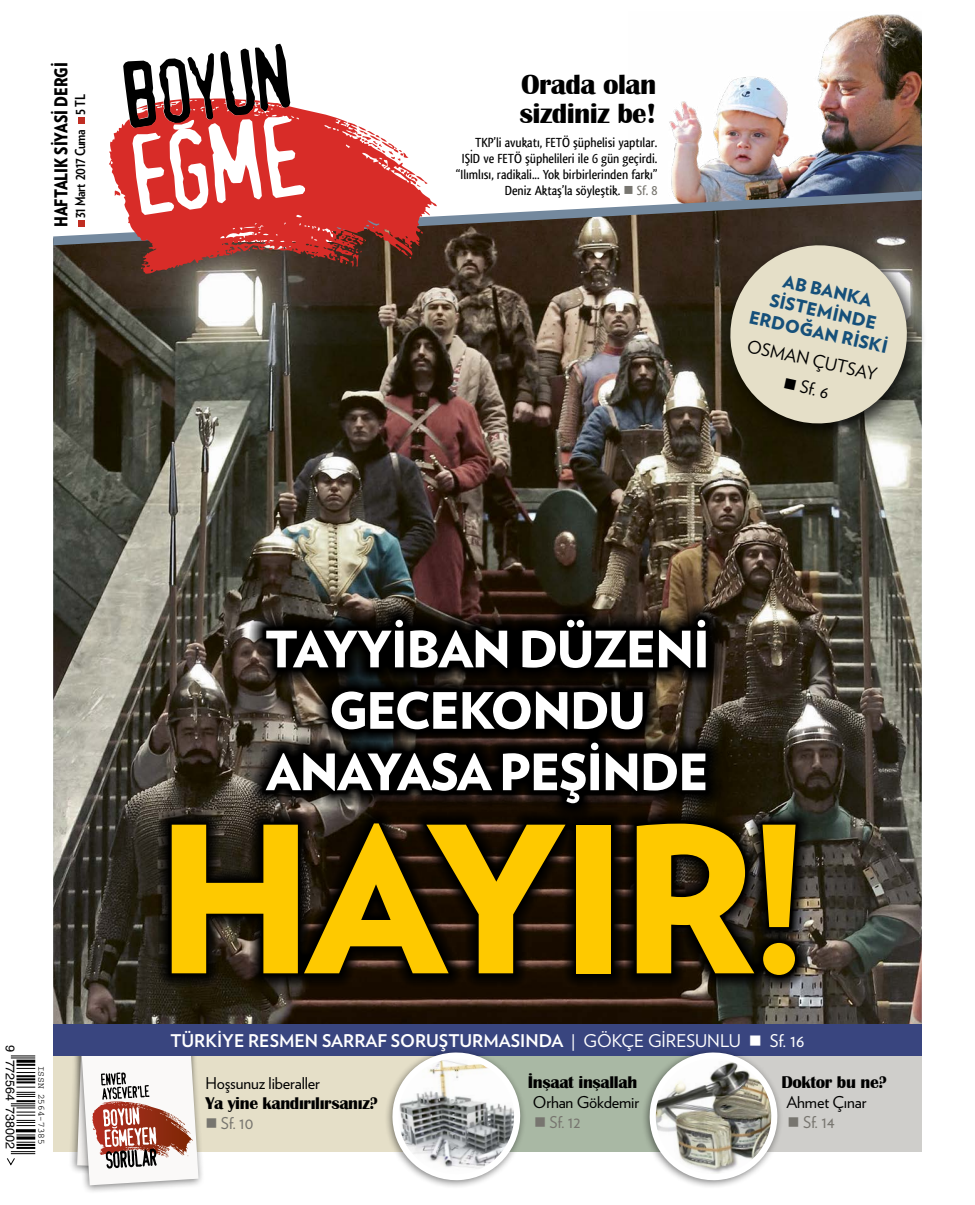
<style>
.page{position:relative;width:975px;height:1205px;background:#fff}
.page>*{position:absolute;margin:0;border:0;box-sizing:border-box;transform-origin:0 0}
.t1{font:900 202.75px "Verlag";letter-spacing:-.04em;color:#fec900}
.t2{font:900 50px/61.4px "Verlag";letter-spacing:-.03em;color:#fff;text-align:center}
.t3{font:28.75px/28.8px "Britannic Bold T.";letter-spacing:-.02em;color:#000}
.t4{font:900 17.75px "Verlag Condensed";color:#000}
.t5{font:700 17.5px "Verlag";color:#fff}
.t6{font:17.5px "Britannic Bold T.";letter-spacing:-.02em;color:#000}
.t7{font:900 17.5px/21.2px "Verlag";color:#16507a;text-align:center}
.t8{font:17.5px "Verlag";color:#000}
.t9{font:16.25px "Verlag";letter-spacing:-.01em;color:#000}
.t10{font:16.25px "Verlag";letter-spacing:-.01em;color:#77756f}
.t11{font:500 13.75px/16.2px "Qlassik";color:#000;text-align:right}
.t12{font:700 13.75px "Verlag Condensed";letter-spacing:-.02em;color:#000}
.t13{font:12.5px "Helvetica";color:#000}
.t14{font:9.38px "Courier";color:#000}
.s1{color:#77756f}
.s2{font-weight:400}
</style>
<div class="page">
<svg style="left:11px;top:1055px;width:24px;height:3px"></svg>
<svg style="left:16px;top:1059px;width:19px;height:4px"></svg>
<svg style="left:11px;top:1064px;width:24px;height:62px"></svg>
<hr style="left:16px;top:1129px;width:20px;height:3px;background:#000">
<svg style="left:16px;top:1134px;width:19px;height:1px"></svg>
<hr style="left:16px;top:1136px;width:19px;height:3px;background:#000">
<svg style="left:7px;top:1142px;width:28px;height:24px"></svg>
<img style="left:828px;top:14px;width:93px;height:30px">
<div style="left:406px;top:1051px;width:288px;height:101px;background:#a9b8a4"></div>
<div style="left:705px;top:1051px;width:216px;height:101px;background:#cfcecb"></div>
<div style="left:53px;top:1051px;width:403px;height:101px;background:#e5dfc8"></div>
<img style="left:53px;top:432px;width:868px;height:592px">
<div style="left:68px;top:1040px;width:128px;height:138px;background:#000;opacity:.5"></div>
<div style="left:72px;top:1034px;width:133px;height:160px;background:#000;opacity:.5"></div>
<svg style="left:77px;top:1056px;width:121px;height:129px"></svg>
<div style="left:53px;top:1024px;width:868px;height:32px;background:#39457f"></div>
<div style="left:720px;top:235px;width:207px;height:209px;background:#000;opacity:.75"></div>
<img style="left:53px;top:44px;width:868px;height:388px">
<svg style="left:109px;top:98px;width:328px;height:176px;fill:#d82c28"></svg>
<div style="left:383px;top:1046px;width:143px;height:143px;background:#000;opacity:.5"></div>
<svg style="left:392px;top:1052px;width:128px;height:131px"></svg>
<div style="left:640px;top:1046px;width:143px;height:143px;background:#000;opacity:.5"></div>
<svg style="left:649px;top:1049px;width:128px;height:131px"></svg>
<svg style="left:158px;top:810px;width:651px;height:179px;background:#0f0b08"></svg>
<svg style="left:248px;top:602px;width:475px;height:218px;background:#181410"></svg>
<p class="t4" style="left:47px;top:227px;width:166px;rotate:-90deg">HAFTALIK SİYASİ DERGİ</p>
<h3 class="t3" style="left:519px;top:70px;width:138px">Orada olan sizdiniz be!</h3>
<p class="t12" style="left:70px;top:218px;width:125px;rotate:-90deg">31 Mart 2017 Cuma 5 TL</p>
<p class="t11" style="left:456px;top:134px;width:203px">TKP’li avukatı, FETÖ şüphelisi yaptılar.<br>IŞİD ve FETÖ şüphelileri ile 6 gün geçirdi. “Ilımlısı, radikali... Yok birbirlerinden farkı” Deniz Aktaş’la söyleştik. <span class="s1">■ Sf. 8</span></p>
<p class="t7" style="left:761px;top:263px;width:143px;rotate:13deg">AB BANKA<br>SISTEMINDE<br>ERDOĞAN RISKI</p>
<p class="t8" style="left:750px;top:332px;width:134px;rotate:13deg">OSMAN ÇUTSAY</p>
<p class="t8" style="left:786px;top:369px;width:47px;rotate:13deg">■ Sf. 6</p>
<p class="t13" style="left:18px;top:1045px;width:106px;rotate:90deg">9 772564 738002</p>
<p class="t14" style="left:46px;top:1066px;width:80px;rotate:90deg">ISSN 2564-7385</p>
<h2 class="t2" style="left:265px;top:616px;width:446px">TAYYIBAN DÜZENI<br>GECEKONDU<br>ANAYASA PEŞINDE</h2>
<h1 class="t1" style="left:155px;top:733px;width:656px">HAYIR!</h1>
<p class="t5" style="left:170px;top:1027px;width:635px">TÜRKİYE RESMEN SARRAF SORUŞTURMASINDA <span class="s2">| GÖKÇE GİRESUNLU</span> ■ <span class="s2">Sf. 16</span></p>
<p class="t9" style="left:205px;top:1070px;width:116px">Hoşsunuz liberaller</p>
<p class="t6" style="left:205px;top:1093px;width:174px">Ya yine kandırılırsanız?</p>
<p class="t10" style="left:205px;top:1110px;width:49px">■ Sf. 10</p>
<p class="t6" style="left:528px;top:1073px;width:111px">İnşaat inşallah</p>
<p class="t9" style="left:533px;top:1090px;width:108px">Orhan Gökdemir</p>
<p class="t10" style="left:534px;top:1110px;width:48px">■ Sf. 12</p>
<p class="t6" style="left:781px;top:1073px;width:107px">Doktor bu ne?</p>
<p class="t9" style="left:786px;top:1090px;width:82px">Ahmet Çınar</p>
<p class="t10" style="left:787px;top:1110px;width:49px">■ Sf. 14</p>
</div>
